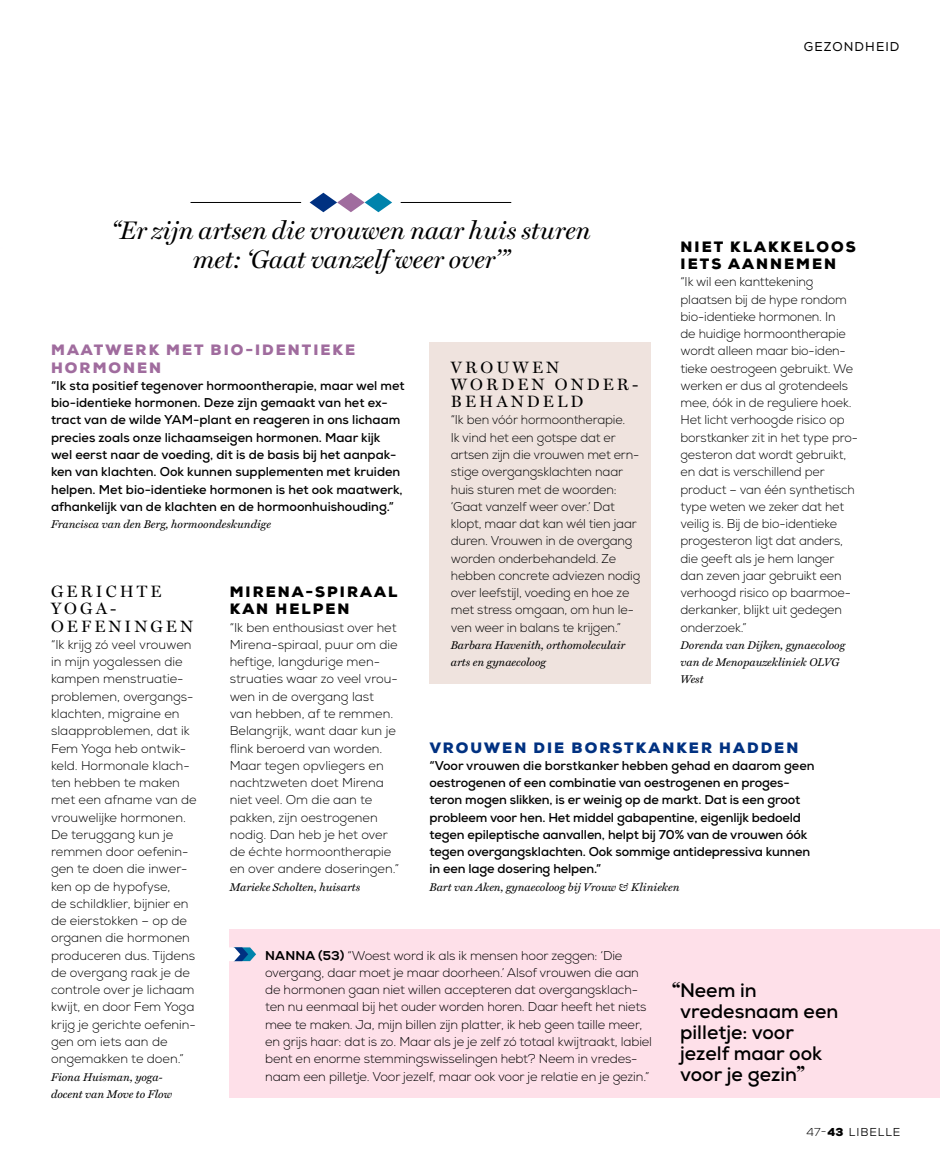
<style>
.page{position:relative;width:940px;height:1166px;background:#fff}
.page>*{position:absolute;margin:0;border:0;box-sizing:border-box;transform-origin:0 0}
.t1{font:italic 25.5px/28.5px "Miller Display";color:#000;text-align:center}
.t2{font:700 19.5px/21px "Nexa";color:#000}
.t3{font:16.5px/17.2px "Miller Display";letter-spacing:.19em;color:#000}
.t4{font:900 15px/17.2px "Nexa";letter-spacing:.135em;color:#000}
.t5{font:900 15px/17.2px "Nexa";letter-spacing:.135em;color:#a06c9e}
.t6{font:900 15px "Nexa";letter-spacing:.135em;color:#003181}
.t7{font:300 12.75px/17.2px "Nexa";letter-spacing:-.01em;color:#000}
.t8{font:700 12.75px/17.2px "Nexa";color:#000}
.t9{font:12.75px "Nexa";letter-spacing:.085em;color:#000}
.t10{font:11.55px "Nexa";letter-spacing:.08em;color:#000}
.t11{font:italic 11.25px/17.2px "Miller Text";color:#000}
.s1{font-weight:800}
.s2{font-family:"Miller Display"}
.s3{font-weight:300}
.s4{font-weight:900}
</style>
<div class="page">
<div style="left:230px;top:929px;width:710px;height:168px;background:#fee0e9"></div>
<svg style="left:229px;top:947px;width:27px;height:13px"></svg>
<div style="left:429px;top:342px;width:222px;height:341px;background:#efe3de"></div>
<svg style="left:310px;top:193px;width:82px;height:19px"></svg>
<hr style="left:401px;top:202px;width:110px;height:1px;background:#000">
<hr style="left:190px;top:202px;width:111px;height:1px;background:#000">
<p class="t9" style="left:804px;top:39px;width:97px">GEZONDHEID</p>
<h1 class="t1" style="left:111px;top:217px;width:481px">“Er zijn artsen die vrouwen naar huis sturen met: ‘Gaat vanzelf weer over’”</h1>
<p class="t4" style="left:680px;top:238px;width:177px">NIET KLAKKELOOS<br>IETS AANNEMEN</p>
<p class="t7" style="left:680px;top:273px;width:179px">“Ik wil een kanttekening plaatsen bij de hype rondom bio-identieke hormonen. In<br>de huidige hormoontherapie wordt alleen maar bio-iden&shy;tieke oestrogeen gebruikt. We werken er dus al grotendeels mee, óók in de reguliere hoek.<br>Het licht verhoogde risico op borstkanker zit in het type pro&shy;gesteron dat wordt gebruikt, en dat is verschillend per product – van één synthetisch type weten we zeker dat het veilig is. Bij de bio-identieke progesteron ligt dat anders, die geeft als je hem langer dan zeven jaar gebruikt een verhoogd risico op baarmoe&shy;derkanker, blijkt uit gedegen onderzoek.”</p>
<p class="t11" style="left:680px;top:636px;width:166px">Dorenda van Dijken, gynaecoloog van de Menopauzekliniek OLVG<br>West</p>
<p class="t5" style="left:51px;top:341px;width:305px">MAATWERK MET BIO-IDENTIEKE<br>HORMONEN</p>
<p class="t8" style="left:51px;top:377px;width:355px">“Ik sta positief tegenover hormoontherapie, maar wel met bio-identieke hormonen. Deze zijn gemaakt van het ex&shy;tract van de wilde YAM-plant en reageren in ons lichaam precies zoals onze lichaamseigen hormonen. Maar kijk wel eerst naar de voeding, dit is de basis bij het aanpak&shy;ken van klachten. Ook kunnen supplementen met kruiden helpen. Met bio-identieke hormonen is het ook maatwerk, afhankelijk van de klachten en de hormoonhuishouding.”</p>
<p class="t11" style="left:51px;top:515px;width:221px">Francisca van den Berg, hormoondeskundige</p>
<p class="t3" style="left:451px;top:359px;width:189px">VROUWEN<br>WORDEN ONDER-<br>BEHANDELD</p>
<p class="t7" style="left:451px;top:411px;width:191px">“Ik ben vóór hormoontherapie.<br>Ik vind het een gotspe dat er artsen zijn die vrouwen met ern&shy;stige overgangsklachten naar huis sturen met de woorden: ‘Gaat vanzelf weer over.’ Dat klopt, maar dat kan wél tien jaar duren. Vrouwen in de overgang worden onderbehandeld. Ze hebben concrete adviezen nodig over leefstijl, voeding en hoe ze met stress omgaan, om hun le&shy;ven weer in balans te krijgen.”</p>
<p class="t11" style="left:451px;top:636px;width:176px">Barbara Havenith, orthomoleculair arts en gynaecoloog</p>
<p class="t3" style="left:51px;top:583px;width:143px">GERICHTE<br>YOGA-<br>OEFENINGEN</p>
<p class="t7" style="left:51px;top:636px;width:147px">“Ik krijg zó veel vrouwen in mijn yogalessen die kampen menstruatie&shy;problemen, overgangs&shy;klachten, migraine en slaapproblemen, dat ik<br>Fem Yoga heb ontwik&shy;keld. Hormonale klach&shy;ten hebben te maken met een afname van de vrouwelijke hormonen.<br>De teruggang kun je remmen door oefenin&shy;gen te doen die inwer&shy;ken op de hypofyse,<br>de schildklier, bijnier en de eierstokken – op de organen die hormonen produceren dus. Tijdens de overgang raak je de controle over je lichaam kwijt, en door Fem Yoga krijg je gerichte oefenin&shy;gen om iets aan de ongemakken te doen.”</p>
<p class="t11" style="left:51px;top:1067px;width:122px">Fiona Huisman, yoga&shy;docent van Move to Flow</p>
<p class="t4" style="left:230px;top:583px;width:169px">MIRENA-SPIRAAL<br>KAN HELPEN</p>
<p class="t7" style="left:230px;top:618px;width:171px">“Ik ben enthousiast over het<br>Mirena-spiraal, puur om die heftige, langdurige men&shy;struaties waar zo veel vrou&shy;wen in de overgang last van hebben, af te remmen.<br>Belangrijk, want daar kun je flink beroerd van worden.<br>Maar tegen opvliegers en nachtzweten doet Mirena niet veel. Om die aan te pakken, zijn oestrogenen nodig. Dan heb je het over de échte hormoontherapie en over andere doseringen.”</p>
<p class="t11" style="left:230px;top:878px;width:132px">Marieke Scholten, huisarts</p>
<p class="t6" style="left:430px;top:737px;width:370px">VROUWEN DIE BORSTKANKER HADDEN</p>
<p class="t8" style="left:429px;top:756px;width:386px">“Voor vrouwen die borstkanker hebben gehad en daarom geen oestrogenen of een combinatie van oestrogenen en proges&shy;teron mogen slikken, is er weinig op de markt. Dat is een groot probleem voor hen. Het middel gabapentine, eigenlijk bedoeld tegen epileptische aanvallen, helpt bij 70% van de vrouwen óók tegen overgangsklachten. Ook sommige antidepressiva kunnen in een lage dosering helpen.”</p>
<p class="t11" style="left:429px;top:878px;width:251px">Bart van Aken, gynaecoloog bij Vrouw &amp; Klinieken</p>
<p class="t7" style="left:265px;top:946px;width:388px"><span class="s1">NANNA (53)</span> “Woest word ik als ik mensen hoor zeggen: ‘Die overgang, daar moet je maar doorheen.’ Alsof vrouwen die aan de hormonen gaan niet willen accepteren dat overgangsklach&shy;ten nu eenmaal bij het ouder worden horen. Daar heeft het niets mee te maken. Ja, mijn billen zijn platter, ik heb geen taille meer, en grijs haar: dat is zo. Maar als je je zelf zó totaal kwijtraakt, labiel bent en enorme stemmingswisselingen hebt? Neem in vredes&shy;naam een pilletje. Voor jezelf, maar ook voor je relatie en je gezin.”</p>
<h2 class="t2" style="left:680px;top:979px;width:160px;text-indent:-8px"><span class="s2">“</span>Neem in vredesnaam een pilletje: voor jezelf maar ook voor je gezin<span class="s2">”</span></h2>
<p class="t10" style="left:806px;top:1123px;width:95px"><span class="s3">47-</span><span class="s4">43</span> LIBELLE</p>
</div>
